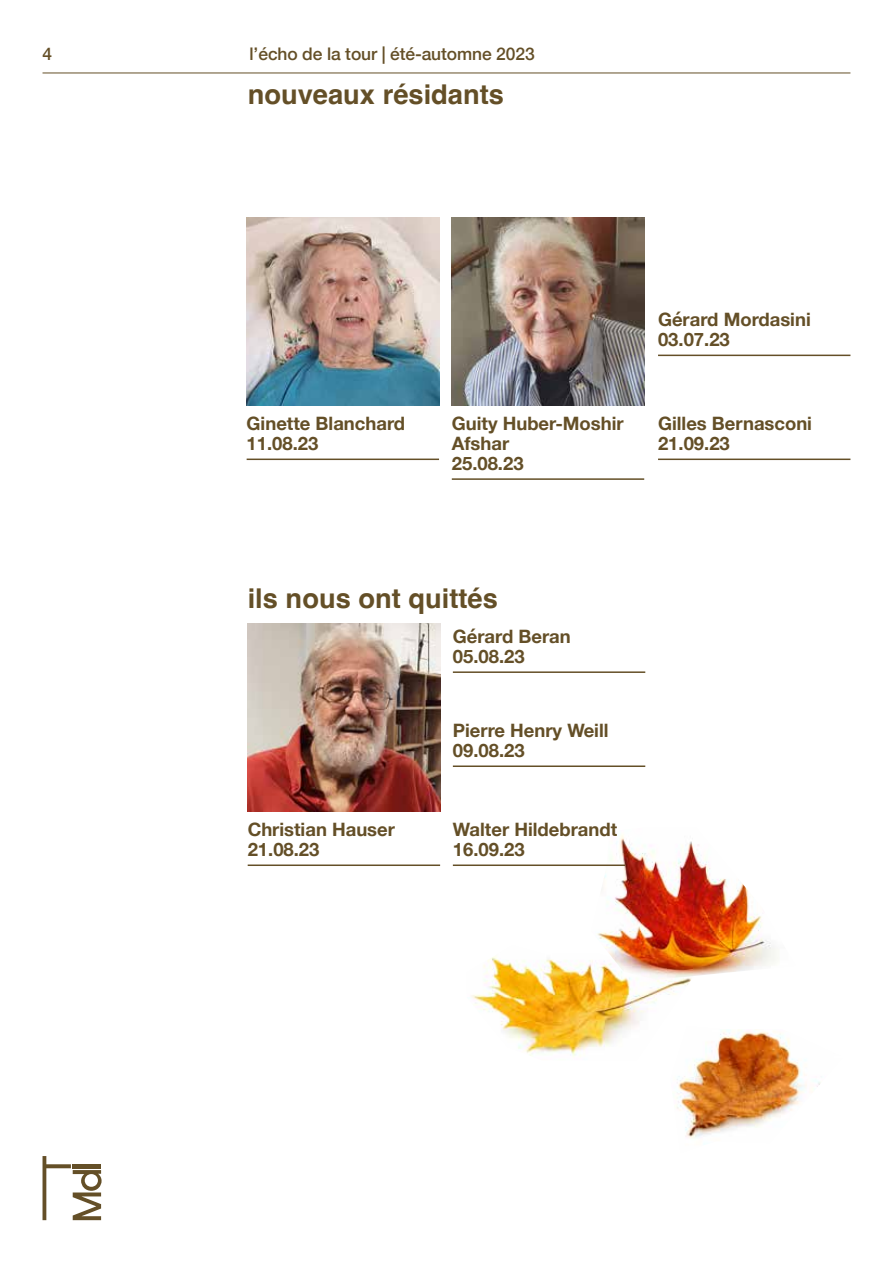
<style>
.page{position:relative;width:893px;height:1263px;background:#fff}
.page>*{position:absolute;margin:0;border:0;box-sizing:border-box;transform-origin:0 0}
.t1{font:700 27.3px "Helvetica";color:#644f27}
.t2{font:700 18.45px/19.8px "Helvetica Neue";color:#644f27}
.t3{font:500 17.4px "Helvetica Neue";letter-spacing:-.005em;color:#644f27}
</style>
<div class="page">
<svg style="left:43px;top:1156px;width:59px;height:64px"></svg>
<hr style="left:43px;top:73px;width:807px;height:1px;background:#644f27">
<img style="left:597px;top:835px;width:181px;height:141px">
<img style="left:471px;top:945px;width:223px;height:112px">
<img style="left:670px;top:1026px;width:151px;height:118px">
<img style="left:247px;top:218px;width:192px;height:188px">
<img style="left:452px;top:218px;width:192px;height:188px">
<img style="left:248px;top:624px;width:192px;height:187px">
<hr style="left:247px;top:459px;width:192px;height:1px;background:#644f27">
<hr style="left:453px;top:765px;width:192px;height:2px;background:#644f27">
<hr style="left:453px;top:671px;width:192px;height:2px;background:#644f27">
<hr style="left:453px;top:864px;width:172px;height:2px;background:#644f27">
<hr style="left:658px;top:355px;width:192px;height:1px;background:#644f27">
<hr style="left:658px;top:459px;width:192px;height:1px;background:#644f27">
<hr style="left:248px;top:864px;width:192px;height:2px;background:#644f27">
<hr style="left:452px;top:478px;width:192px;height:2px;background:#644f27">
<p class="t3" style="left:43px;top:39px;width:11px">4</p>
<p class="t3" style="left:250px;top:39px;width:287px">l’écho de la tour | été-automne 2023</p>
<h1 class="t1" style="left:248px;top:77px;width:258px">nouveaux résidants</h1>
<p class="t2" style="left:247px;top:414px;width:160px">Ginette Blanchard<br>11.08.23</p>
<p class="t2" style="left:452px;top:414px;width:173px">Guity Huber-Moshir<br>Afshar<br>25.08.23</p>
<p class="t2" style="left:658px;top:310px;width:154px">Gérard Mordasini<br>03.07.23</p>
<p class="t2" style="left:658px;top:414px;width:156px">Gilles Bernasconi<br>21.09.23</p>
<h1 class="t1" style="left:248px;top:582px;width:252px">ils nous ont quittés</h1>
<p class="t2" style="left:453px;top:627px;width:119px">Gérard Beran<br>05.08.23</p>
<p class="t2" style="left:248px;top:820px;width:149px">Christian Hauser<br>21.08.23</p>
<p class="t2" style="left:453px;top:721px;width:157px">Pierre Henry Weill<br>09.08.23</p>
<p class="t2" style="left:453px;top:820px;width:166px">Walter Hildebrandt<br>16.09.23</p>
</div>
